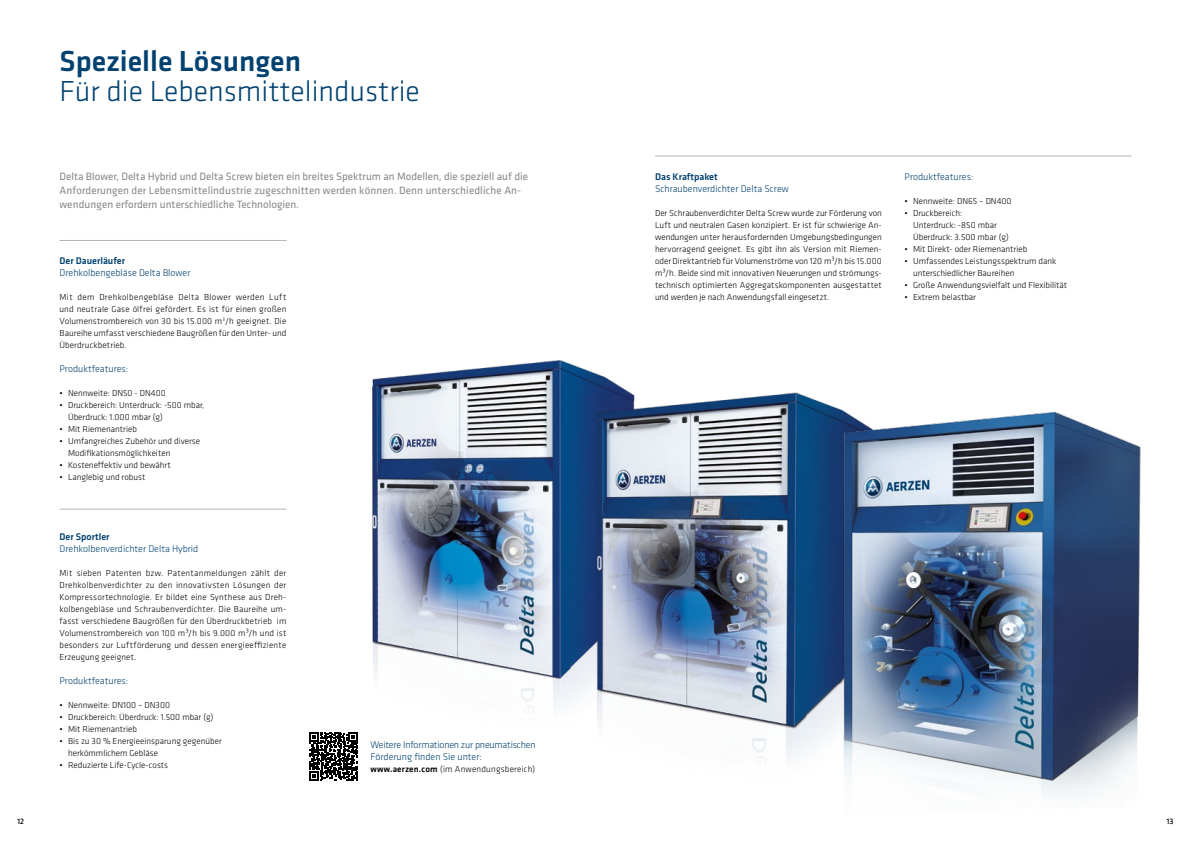
<style>
.page{position:relative;width:1191px;height:842px;background:#fff}
.page>*{position:absolute;margin:0;border:0;box-sizing:border-box;transform-origin:0 0}
.t1{font:300 30px "Klavika";color:#004170}
.t2{font:500 30px "Klavika";color:#004170}
.t3{font:11px/14px "Klavika";color:#878787}
.t4{font:300 10px "Klavika";color:#004170}
.t5{font:300 10px/12px "Klavika";letter-spacing:-.02em;color:#004170}
.t6{font:500 10px "Klavika";color:#004170}
.t7{font:300 9px/12px "Klavika";letter-spacing:.015em;color:#000;text-align:justify}
.t8{font:300 9px/12px "Klavika";color:#020203}
.t9{font:300 8px "Klavika";color:#000}
.s1{font-weight:500}
</style>
<div class="page">
<img style="left:372px;top:360px;width:242px;height:350px">
<img style="left:581px;top:382px;width:173px;height:367px">
<img style="left:754px;top:392px;width:387px;height:404px">
<svg style="left:309px;top:732px;width:49px;height:48px"></svg>
<hr style="left:60px;top:240px;width:226px;height:1px;background:#b5b4b4">
<hr style="left:60px;top:509px;width:226px;height:1px;background:#b5b4b4">
<hr style="left:655px;top:156px;width:476px;height:1px;background:#b5b4b4">
<h1 class="t2" style="left:60px;top:40px;width:243px">Spezielle Lösungen</h1>
<h1 class="t1" style="left:60px;top:73px;width:362px">Für die Lebensmittelindustrie</h1>
<p class="t3" style="left:60px;top:169px;width:470px">Delta Blower, Delta Hybrid und Delta Screw bieten ein breites Spektrum an Modellen, die speziell auf die<br>Anforderungen der Lebensmittelindustrie zugeschnitten werden können. Denn unterschiedliche An&shy;wendungen erfordern unterschiedliche Technologien.</p>
<p class="t6" style="left:60px;top:254px;width:67px">Der Dauerläufer</p>
<p class="t4" style="left:60px;top:267px;width:132px">Drehkolbengebläse Delta Blower</p>
<p class="t7" style="left:60px;top:291px;width:228px">Mit dem Drehkolbengebläse Delta Blower werden Luft und neutrale Gase ölfrei gefördert. Es ist für einen großen Volumenstrombereich von 30 bis 15.000 m<sup>3</sup>/h geeignet. Die Baureihe umfasst verschiedene Baugrößen für den Unter- und Überdruckbetrieb.</p>
<p class="t4" style="left:60px;top:363px;width:70px">Produktfeatures:</p>
<p class="t8" style="left:60px;top:387px;width:108px">• Nennweite: DN50 - DN400</p>
<p class="t8" style="left:68px;top:399px;width:138px;text-indent:-9px">• Druckbereich: Unterdruck: -500 mbar,<br>Überdruck: 1.000 mbar (g)</p>
<p class="t8" style="left:60px;top:423px;width:79px">• Mit Riemenantrieb</p>
<p class="t8" style="left:68px;top:435px;width:134px;text-indent:-9px">• Umfangreiches Zubehör und diverse<br>Modifikationsmöglichkeiten</p>
<p class="t8" style="left:60px;top:459px;width:113px">• Kosteneffektiv und bewährt</p>
<p class="t8" style="left:60px;top:471px;width:87px">• Langlebig und robust</p>
<p class="t6" style="left:60px;top:530px;width:51px">Der Sportler</p>
<p class="t4" style="left:60px;top:543px;width:140px">Drehkolbenverdichter Delta Hybrid</p>
<p class="t7" style="left:60px;top:567px;width:228px;text-align:left">Mit sieben Patenten bzw. Patentanmeldungen zählt der Drehkolbenverdichter zu den innovativsten Lösungen der Kompressortechnologie. Er bildet eine Synthese aus Dreh&shy;kolbengebläse und Schraubenverdichter. Die Baureihe um&shy;fasst verschiedene Baugrößen für den Überdruckbetrieb im Volumenstrombereich von 100 m³/h bis 9.000 m³/h und ist besonders zur Luftförderung und dessen energieeffiziente Erzeugung geeignet.</p>
<p class="t4" style="left:60px;top:675px;width:70px">Produktfeatures:</p>
<p class="t8" style="left:60px;top:699px;width:112px">• Nennweite: DN100 – DN300</p>
<p class="t8" style="left:60px;top:711px;width:155px">• Druckbereich: Überdruck: 1.500 mbar (g)</p>
<p class="t8" style="left:60px;top:723px;width:79px">• Mit Riemenantrieb</p>
<p class="t8" style="left:68px;top:735px;width:155px;text-indent:-9px">• Bis zu 30 % Energieeinsparung gegenüber herkömmlichem Gebläse</p>
<p class="t8" style="left:60px;top:759px;width:110px">• Reduzierte Life-Cycle-costs</p>
<p class="t5" style="left:370px;top:738px;width:167px">Weitere Informationen zur pneumatischen<br>Förderung finden Sie unter:</p>
<p class="t7" style="left:370px;top:763px;width:166px"><span class="s1">www.aerzen.com</span> (im Anwendungsbereich)</p>
<p class="t6" style="left:655px;top:170px;width:64px">Das Kraftpaket</p>
<p class="t4" style="left:655px;top:183px;width:135px">Schraubenverdichter Delta Screw</p>
<p class="t7" style="left:655px;top:207px;width:228px">Der Schraubenverdichter Delta Screw wurde zur Förderung von Luft und neutralen Gasen konzipiert. Er ist für schwierige An&shy;wendungen unter herausfordernden Umgebungsbedingungen hervorragend geeignet. Es gibt ihn als Version mit Riemen&shy;oder Direktantrieb für Volumenströme von 120 m³/h bis 15.000 m³/h. Beide sind mit innovativen Neuerungen und strömungs&shy;technisch optimierten Aggregatskomponenten ausgestattet und werden je nach Anwendungsfall eingesetzt.</p>
<p class="t4" style="left:904px;top:171px;width:70px">Produktfeatures:</p>
<p class="t8" style="left:904px;top:195px;width:109px">• Nennweite: DN65 – DN400</p>
<p class="t8" style="left:913px;top:207px;width:97px;text-indent:-9px">• Druckbereich:<br>Unterdruck: -850 mbar<br>Überdruck: 3.500 mbar (g)</p>
<p class="t8" style="left:904px;top:243px;width:124px">• Mit Direkt- oder Riemenantrieb</p>
<p class="t8" style="left:913px;top:255px;width:145px;text-indent:-9px">• Umfassendes Leistungsspektrum dank unterschiedlicher Baureihen</p>
<p class="t8" style="left:904px;top:279px;width:164px">• Große Anwendungsvielfalt und Flexibilität</p>
<p class="t8" style="left:904px;top:291px;width:73px">• Extrem belastbar</p>
<p class="t9" style="left:18px;top:816px;width:8px">12</p>
<p class="t9" style="left:1166px;top:816px;width:8px">13</p>
</div>
